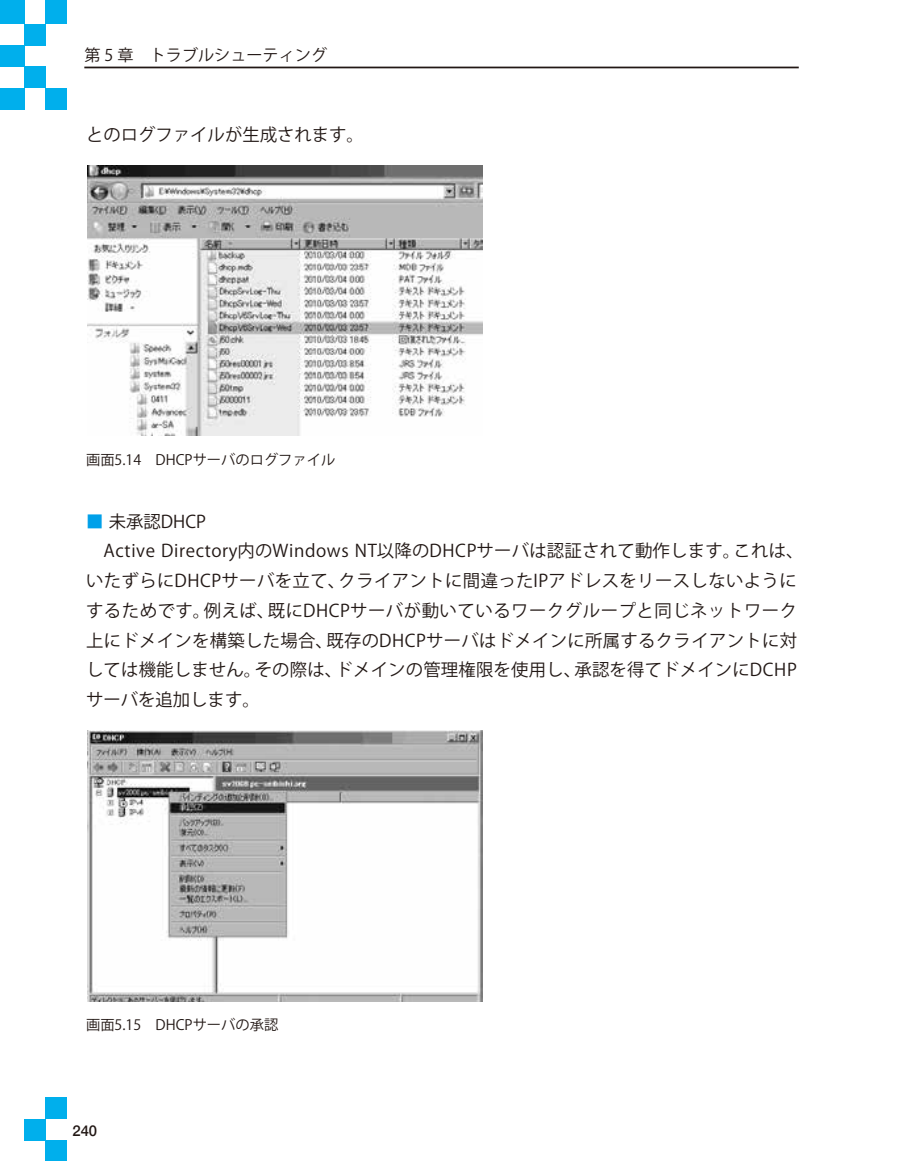
<style>
.page{position:relative;width:898px;height:1161px;background:#fff}
.page>*{position:absolute;margin:0;border:0;box-sizing:border-box;transform-origin:0 0}
.t1{font:17.32px "Koz Go Pr 6 N";letter-spacing:.02em;color:#221815}
.t2{font:17.32px "Koz Go Pr 6 N";color:#221815}
.t3{font:16.1px "Koz Go Pr 6 N";color:#221815}
.t4{font:500 14.88px "Helvetica Neue";color:#221815}
.t5{font:14.17px "Koz Go Pr 6 N";color:#221815}
.s1{color:#00a0e9}
</style>
<div class="page">
<div style="left:46px;top:1097px;width:21px;height:22px;background:#00afec"></div>
<div style="left:24px;top:1119px;width:22px;height:21px;background:#00afec"></div>
<div style="left:45px;top:1140px;width:22px;height:21px;background:#00afec"></div>
<div style="left:0;top:0;width:25px;height:24px;background:#00afec"></div>
<div style="left:46px;top:0;width:21px;height:24px;background:#00afec"></div>
<div style="left:24px;top:24px;width:22px;height:21px;background:#00afec"></div>
<div style="left:0;top:45px;width:24px;height:22px;background:#00afec"></div>
<div style="left:24px;top:67px;width:21px;height:21px;background:#00afec"></div>
<div style="left:46px;top:88px;width:21px;height:22px;background:#00afec"></div>
<div style="left:0;top:88px;width:24px;height:21px;background:#00afec"></div>
<hr style="left:84px;top:67px;width:715px;height:1px;background:#221815">
<img style="left:88px;top:165px;width:395px;height:271px">
<img style="left:88px;top:730px;width:395px;height:271px">
<p class="t3" style="left:84px;top:46px;width:244px">第 5 章　トラブルシューティング</p>
<p class="t2" style="left:86px;top:125px;width:279px">とのログファイルが生成されます。</p>
<p class="t5" style="left:86px;top:452px;width:251px">画面5.14　DHCPサーバのログファイル</p>
<p class="t2" style="left:86px;top:511px;width:122px"><span class="s1">■</span> 未承認DHCP</p>
<p class="t1" style="left:104px;top:541px;width:701px">Active Directory内のWindows NT以降のDHCPサーバは認証されて動作します。これは、</p>
<p class="t1" style="left:86px;top:571px;width:712px">いたずらにDHCPサーバを立て、クライアントに間違ったIPアドレスをリースしないように</p>
<p class="t1" style="left:86px;top:601px;width:712px">するためです。例えば、既にDHCPサーバが動いているワークグループと同じネットワーク</p>
<p class="t1" style="left:86px;top:630px;width:712px">上にドメインを構築した場合、既存のDHCPサーバはドメインに所属するクライアントに対</p>
<p class="t1" style="left:86px;top:660px;width:712px">しては機能しません。その際は、ドメインの管理権限を使用し、承認を得てドメインにDCHP</p>
<p class="t2" style="left:86px;top:690px;width:175px">サーバを追加します。</p>
<p class="t5" style="left:86px;top:1017px;width:194px">画面5.15　DHCPサーバの承認</p>
<p class="t4" style="left:72px;top:1118px;width:26px">240</p>
</div>
